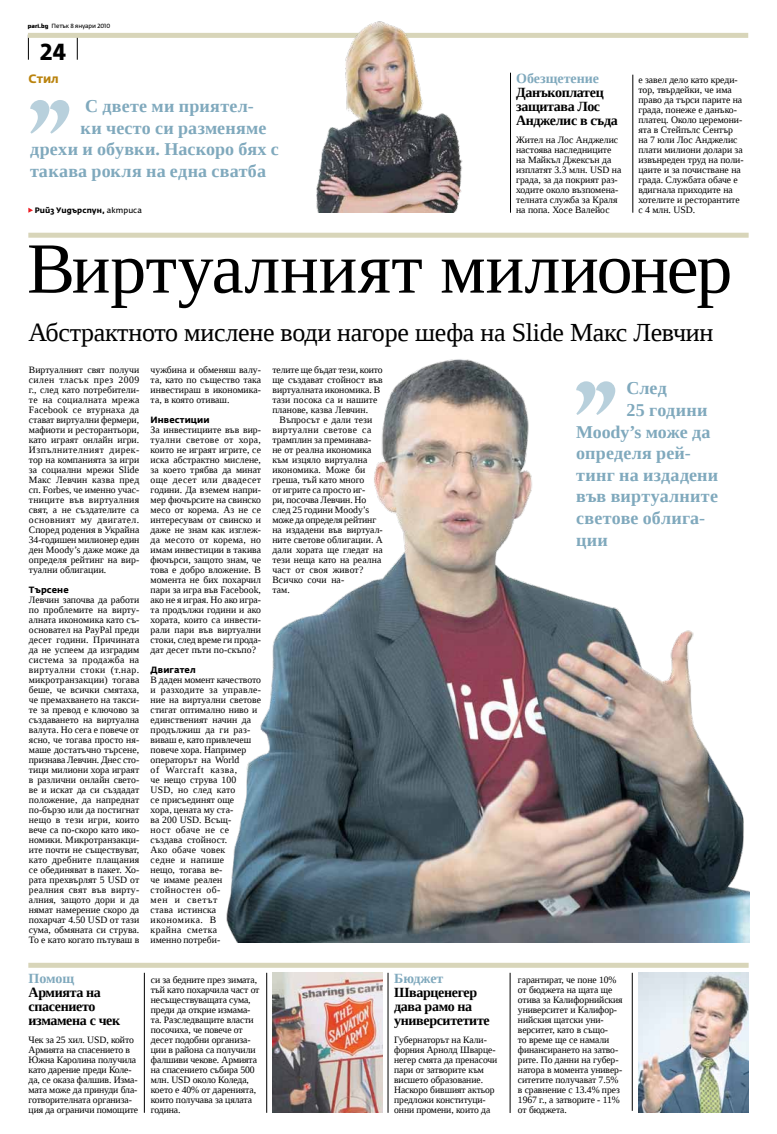
<style>
.page{position:relative;width:777px;height:1134px;background:#fff}
.page>*{position:absolute;margin:0;border:0;box-sizing:border-box;transform-origin:0 0}
.t1{font:72px "Liberation Serif";color:#000}
.t2{font:26px "Liberation Serif";letter-spacing:-.01em;color:#000}
.t3{font:700 23px "Fedra Sans Alt Pro";color:#000;scale:.96 1}
.t4{font:700 18px "Liberation Serif";letter-spacing:.015em;color:#80a9bd}
.t5{font:700 18px "Liberation Serif";letter-spacing:-.005em;color:#80a9bd}
.t6{font:700 14px/14px "Liberation Serif";letter-spacing:-.025em;color:#000}
.t7{font:700 12px "Fedra Sans Alt Pro";color:#ba830d}
.t8{font:9.7px/10px "Liberation Serif";letter-spacing:-.005em;color:#000}
.t9{font:9.7px "Liberation Serif";letter-spacing:.04em;color:#000}
.t10{font:9.7px "Liberation Serif";letter-spacing:.015em;color:#000}
.t11{font:9.7px "Liberation Serif";letter-spacing:.02em;color:#000}
.t12{font:700 9px "Fedra Sans Alt Pro";letter-spacing:.01em;color:#000}
.t13{font:700 7.8px "Fedra Sans Alt Pro";letter-spacing:.015em;color:#000}
.t14{font:6px "Fedra Sans Alt Pro";letter-spacing:-.02em;color:#000}
.s1{font-family:"District";font-weight:500}
.s2{font-weight:400}
.s3{color:#80a9bd}
</style>
<div class="page">
<svg style="left:28px;top:38px;width:1px;height:22px"></svg>
<svg style="left:77px;top:38px;width:1px;height:22px"></svg>
<div style="left:28px;top:33px;width:720px;height:5px;background:#d8d5b9"></div>
<hr style="left:632px;top:75px;width:1px;height:138px;background:#000">
<div style="left:28px;top:233px;width:720px;height:5px;background:#d8d5b9"></div>
<div style="left:28px;top:963px;width:720px;height:5px;background:#d8d5b9"></div>
<svg style="left:30px;top:100px;width:39px;height:34px"></svg>
<svg style="left:28px;top:208px;width:5px;height:5px"></svg>
<hr style="left:144px;top:973px;width:1px;height:140px;background:#000">
<hr style="left:388px;top:973px;width:1px;height:140px;background:#000">
<hr style="left:632px;top:973px;width:1px;height:138px;background:#000">
<hr style="left:510px;top:973px;width:1px;height:140px;background:#000">
<hr style="left:266px;top:973px;width:1px;height:140px;background:#000">
<img style="left:226px;top:359px;width:523px;height:584px">
<svg style="left:576px;top:381px;width:39px;height:34px"></svg>
<img style="left:638px;top:972px;width:110px;height:141px">
<img style="left:272px;top:973px;width:111px;height:140px">
<img style="left:316px;top:21px;width:195px;height:192px">
<p class="t14" style="left:28px;top:22px;width:84px"><span class="s1">pari.bg</span> Петък 8 януари 2010</p>
<p class="t3" style="left:40px;top:37px;width:29px">24</p>
<p class="t7" style="left:29px;top:71px;width:32px">Стил</p>
<p class="t4" style="left:85px;top:94px;width:170px">С двете ми приятел-</p>
<p class="t4" style="left:81px;top:116px;width:187px">ки често си разменяме</p>
<p class="t4" style="left:30px;top:137px;width:250px">дрехи и обувки. Наскоро бях с</p>
<p class="t4" style="left:30px;top:159px;width:237px">такава рокля на една сватба</p>
<p class="t13" style="left:35px;top:205px;width:109px">Рийз Уидърспун, <span class="s2">актриса</span></p>
<p class="t6" style="left:516px;top:71px;width:103px"><span class="s3">Обезщетение<br></span>Данъкоплатец защитава Лос<br>Анджелис в съда</p>
<p class="t8" style="left:516px;top:134px;width:107px">Жител на Лос Анджелис настоява наследниците на Майкъл Джексън да изплатят 3.3 млн. USD на града, за да покрият раз&shy;ходите около възпомена&shy;телната служба за Краля на попа. Хосе Валейос</p>
<p class="t8" style="left:638px;top:74px;width:107px">е завел дело като креди&shy;тор, твърдейки, че има право да търси парите на града, понеже е данъко&shy;платец. Около церемони&shy;ята в Стейпълс Сентър на 7 юли Лос Анджелис плати милиони долари за извънреден труд на поли&shy;цаите и за почистване на града. Службата обаче е вдигнала приходите на хотелите и ресторантите с 4 млн. USD.</p>
<p class="t1" style="left:27px;top:222px;width:707px">Виртуалният милионер</p>
<p class="t2" style="left:28px;top:315px;width:686px">Абстрактното мислене води нагоре шефа на Slide Макс Левчин</p>
<p class="t8" style="left:29px;top:364px;width:112px;text-align:justify">Виртуалният свят получи силен тласък през 2009 г., след като потребители&shy;те на социалната мрежа Facebook се втурнаха да стават виртуални фермери, мафиоти и ресторантьори, като играят онлайн игри.<br>Изпълнителният дирек&shy;тор на компанията за игри за социални мрежи Slide Макс Левчин казва пред сп. Forbes, че именно учас&shy;тниците във виртуалния свят, а не създателите са основният му двигател.<br>Според родения в Украйна 34-годишен милионер един ден Moody’s даже може да определя рейтинг на вир&shy;туални облигации.</p>
<p class="t12" style="left:29px;top:584px;width:41px">Търсене</p>
<p class="t8" style="left:29px;top:594px;width:112px;text-align:justify">Левчин започва да работи по проблемите на вирту&shy;алната икономика като съ&shy;основател на PayPal преди десет години. Причината да не успеем да изградим система за продажба на виртуални стоки (т.нар. микротранзакции) тогава беше, че всички смятаха, че премахването на такси&shy;те за превод е ключово за създаването на виртуална валута. Но сега е повече от ясно, че тогава просто ня&shy;маше достатъчно търсене, признава Левчин. Днес сто&shy;тици милиони хора играят в различни онлайн свето&shy;ве и искат да си създадат положение, да напреднат по-бързо или да постигнат нещо в тези игри, които вече са по-скоро като ико&shy;номики. Микротранзакци&shy;ите почти не съществуват, като дребните плащания се обединяват в пакет. Хо&shy;рата прехвърлят 5 USD от реалния свят във вирту&shy;алния, защото дори и да нямат намерение скоро да похарчат 4.50 USD от тази сума, обмяната си струва.<br>То е като когато пътуваш в</p>
<p class="t6" style="left:29px;top:971px;width:93px"><span class="s3">Помощ<br></span>Армията на спасението измамена с чек</p>
<p class="t8" style="left:29px;top:1034px;width:111px">Чек за 25 хил. USD, който<br>Армията на спасението в<br>Южна Каролина получила като дарение преди Коле&shy;да, се оказа фалшив. Изма&shy;мата може да принуди бла&shy;готворителната организа&shy;ция да ограничи помощите</p>
<p class="t8" style="left:151px;top:364px;width:112px;text-align:justify">чужбина и обменяш валу&shy;та, като по същество така инвестираш в икономика&shy;та, в която отиваш.</p>
<p class="t12" style="left:151px;top:414px;width:61px">Инвестиции</p>
<p class="t8" style="left:151px;top:424px;width:112px;text-align:justify">За инвестициите във вир&shy;туални светове от хора, които не играят игрите, се иска абстрактно мислене, за което трябва да минат още десет или двадесет години. Да вземем напри&shy;мер фючърсите на свинско месо от корема. Аз не се интересувам от свинско и даже не знам как изглеж&shy;да месото от корема, но имам инвестиции в такива фючърси, защото знам, че това е добро вложение. В момента не бих похарчил пари за игра във Facebook, ако не я играя. Но ако игра&shy;та продължи години и ако хората, които са инвести&shy;рали пари във виртуални стоки, след време ги прода&shy;дат десет пъти по-скъпо?</p>
<p class="t12" style="left:151px;top:664px;width:47px">Двигател</p>
<p class="t8" style="left:151px;top:674px;width:112px">В даден момент качеството и разходите за управле&shy;ние на виртуални светове стигат оптимално ниво и единственият начин да продължиш да ги раз&shy;виваш е, като привлечеш повече хора. Например операторът на World<br>of Warcraft казва,<br>че нещо струва 100<br>USD, но след като<br>се присъединят още<br>хора, цената му ста-<br>ва 200 USD. Всъщ-<br>ност обаче не се създава стойност.<br>Ако обаче човек<br>седне и напише<br>нещо, тогава ве-<br>че имаме реален стойностен об-<br>мен и светът<br>става истинска икономика. В<br>крайна сметка<br>именно потреби-</p>
<p class="t8" style="left:151px;top:974px;width:110px">си за бедните през зимата, тъй като похарчила част от несъществуващата сума, преди да открие измама&shy;та. Разследващите власти посочиха, че повече от десет подобни организа&shy;ции в района са получили фалшиви чекове. Армията на спасението събира 500 млн. USD около Коледа, което е 40% от даренията, които получава за цялата година.</p>
<p class="t8" style="left:272px;top:364px;width:112px">телите ще бъдат тези, които</p>
<p class="t8" style="left:272px;top:374px;width:112px">ще създават стойност във</p>
<p class="t8" style="left:272px;top:384px;width:109px">виртуалната икономика. В</p>
<p class="t8" style="left:272px;top:394px;width:106px">тази посока са и нашите</p>
<p class="t8" style="left:272px;top:404px;width:97px">планове, казва Левчин.</p>
<p class="t8" style="left:279px;top:414px;width:94px">Въпросът е дали тези</p>
<p class="t9" style="left:272px;top:423px;width:100px">виртуални светове са</p>
<p class="t8" style="left:272px;top:434px;width:100px">трамплин за преминава-</p>
<p class="t8" style="left:272px;top:444px;width:100px">не от реална икономика</p>
<p class="t8" style="left:272px;top:454px;width:96px">към изцяло виртуална</p>
<p class="t10" style="left:272px;top:463px;width:94px">икономика. Може би</p>
<p class="t8" style="left:272px;top:474px;width:93px">греша, тъй като много</p>
<p class="t8" style="left:272px;top:484px;width:94px">от игрите са просто иг-</p>
<p class="t8" style="left:272px;top:494px;width:95px">ри, посочва Левчин. Но</p>
<p class="t8" style="left:272px;top:504px;width:98px">след 25 години Moody’s</p>
<p class="t8" style="left:272px;top:514px;width:105px">може да определя рейтинг</p>
<p class="t8" style="left:272px;top:524px;width:112px">на издадени във виртуал-</p>
<p class="t8" style="left:272px;top:534px;width:112px">ните светове облигации. А</p>
<p class="t8" style="left:272px;top:544px;width:112px">дали хората ще гледат на</p>
<p class="t8" style="left:272px;top:554px;width:110px">тези неща като на реална</p>
<p class="t11" style="left:272px;top:563px;width:92px">част от своя живот?</p>
<p class="t8" style="left:272px;top:574px;width:73px">Всичко сочи на-</p>
<p class="t8" style="left:272px;top:584px;width:19px">там.</p>
<p class="t6" style="left:394px;top:971px;width:97px"><span class="s3">Бюджет<br></span>Шварценегер дава рамо на университетите</p>
<p class="t8" style="left:394px;top:1034px;width:105px">Губернаторът на Кали&shy;форния Арнолд Шварце&shy;негер смята да пренасочи пари от затворите към висшето образование.<br>Наскоро бившият актьор предложи конституци&shy;онни промени, които да</p>
<p class="t4" style="left:626px;top:376px;width:42px">след</p>
<p class="t4" style="left:626px;top:398px;width:82px">25 години</p>
<p class="t5" style="left:576px;top:419px;width:136px">Moody’s може да</p>
<p class="t4" style="left:576px;top:441px;width:116px">определя рей-</p>
<p class="t4" style="left:576px;top:463px;width:144px">тинг на издадени</p>
<p class="t4" style="left:576px;top:484px;width:143px">във виртуалните</p>
<p class="t4" style="left:576px;top:506px;width:130px">светове облига-</p>
<p class="t4" style="left:576px;top:527px;width:33px">ции</p>
<p class="t8" style="left:518px;top:974px;width:106px">гарантират, че поне 10% от бюджета на щата ще отива за Калифорнийския университет и Калифор&shy;нийския щатски уни&shy;верситет, като в също-<br>то време ще се намали финансирането на затво&shy;рите. По данни на губер&shy;натора в момента универ&shy;ситетите получават 7.5% в сравнение с 13.4% през<br>1967 г., а затворите - 11% от бюджета.</p>
</div>
